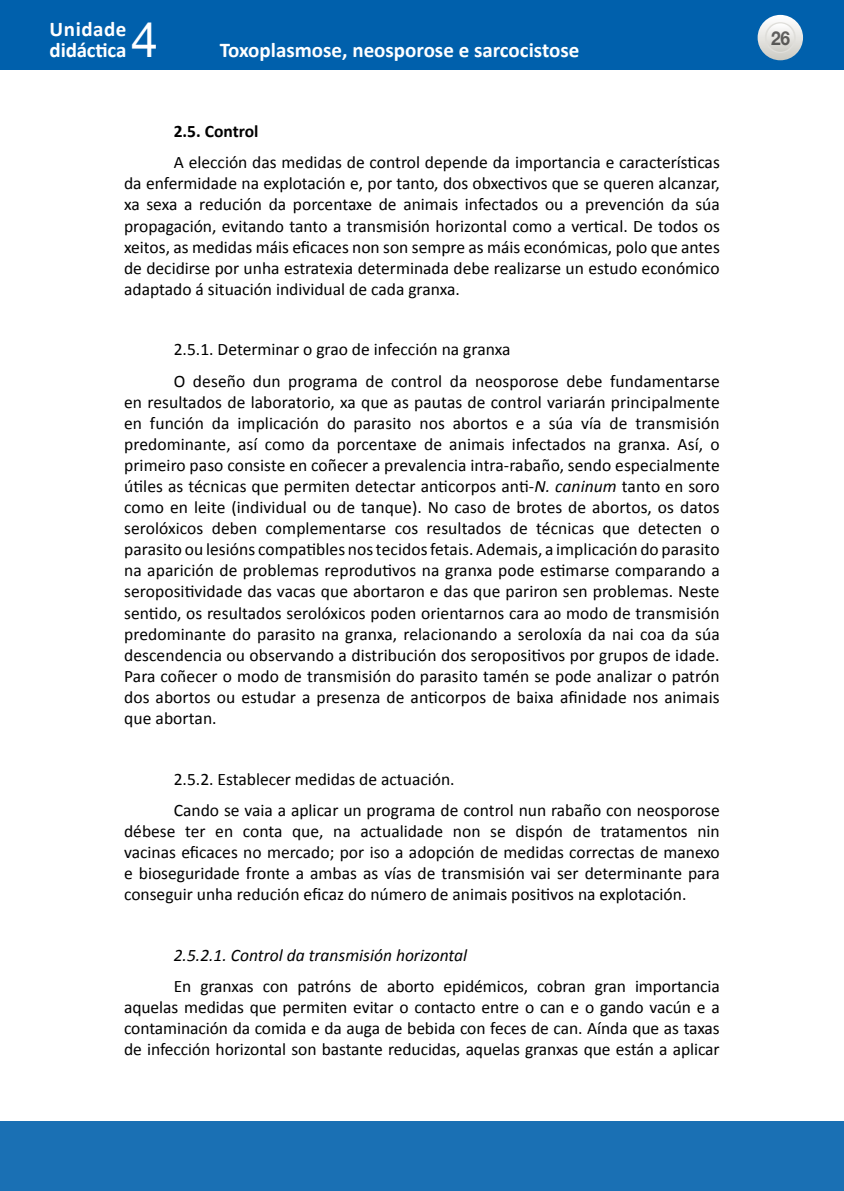
<style>
.page{position:relative;width:844px;height:1191px;background:#fff}
.page>*{position:absolute;margin:0;border:0;box-sizing:border-box;transform-origin:0 0}
.t1{font:49px "Helvetica Neue";color:#fff}
.t2{font:700 21px/21px "Calibri";color:#fff}
.t3{font:700 19.25px "Helvetica Neue";color:#000;scale:.9 1}
.t4{font:17.5px/21.2px "Calibri";color:#000;text-align:justify}
.t5{font:italic 17.5px "Calibri";color:#000}
.t6{font:700 17.5px "Calibri";color:#000}
.s1{font-style:italic}
</style>
<div class="page">
<div style="left:0;top:1121px;width:843px;height:70px;background:#1a70b4"></div>
<div style="left:0;top:0;width:843px;height:69px;background:#0060ac"></div>
<svg style="left:757px;top:15px;width:45px;height:45px"></svg>
<svg style="left:765px;top:23px;width:29px;height:29px"></svg>
<div style="left:764px;top:22px;width:31px;height:31px;border:1px solid #dfdeda;border-radius:50%"></div>
<p class="t2" style="left:50px;top:19px;width:78px">Unidade didáctica</p>
<h1 class="t1" style="left:131px;top:5px;width:29px">4</h1>
<p class="t2" style="left:220px;top:40px;width:361px">Toxoplasmose, neosporose e sarcocistose</p>
<p class="t6" style="left:174px;top:120px;width:86px">2.5. Control</p>
<p class="t4" style="left:124px;top:152px;width:597px;text-indent:50px">A elección das medidas de control depende da importancia e características da enfermidade na explotación e, por tanto, dos obxectivos que se queren alcanzar, xa sexa a redución da porcentaxe de animais infectados ou a prevención da súa propagación, evitando tanto a transmisión horizontal como a vertical. De todos os xeitos, as medidas máis eficaces non son sempre as máis económicas, polo que antes de decidirse por unha estratexia determinada debe realizarse un estudo económico adaptado á situación individual de cada granxa.</p>
<p class="t4" style="left:174px;top:334px;width:547px;line-height:31px">2.5.1. Determinar o grao de infección na granxa<br>O deseño dun programa de control da neosporose debe fundamentarse</p>
<p class="t4" style="left:124px;top:391px;width:597px">en resultados de laboratorio, xa que as pautas de control variarán principalmente en función da implicación do parasito nos abortos e a súa vía de transmisión predominante, así como da porcentaxe de animais infectados na granxa. Así, o primeiro paso consiste en coñecer a prevalencia intra-rabaño, sendo especialmente útiles as técnicas que permiten detectar anticorpos anti-<span class="s1">N. caninum</span> tanto en soro como en leite (individual ou de tanque). No caso de brotes de abortos, os datos serolóxicos deben complementarse cos resultados de técnicas que detecten o parasito ou lesións compatibles nos tecidos fetais. Ademais, a implicación do parasito na aparición de problemas reprodutivos na granxa pode estimarse comparando a seropositividade das vacas que abortaron e das que pariron sen problemas. Neste sentido, os resultados serolóxicos poden orientarnos cara ao modo de transmisión predominante do parasito na granxa, relacionando a seroloxía da nai coa da súa descendencia ou observando a distribución dos seropositivos por grupos de idade.<br>Para coñecer o modo de transmisión do parasito tamén se pode analizar o patrón dos abortos ou estudar a presenza de anticorpos de baixa afinidade nos animais que abortan.</p>
<p class="t4" style="left:174px;top:763px;width:547px;line-height:31px">2.5.2. Establecer medidas de actuación.<br>Cando se vaia a aplicar un programa de control nun rabaño con neosporose</p>
<p class="t4" style="left:124px;top:820px;width:597px">débese ter en conta que, na actualidade non se dispón de tratamentos nin vacinas eficaces no mercado; por iso a adopción de medidas correctas de manexo e bioseguridade fronte a ambas as vías de transmisión vai ser determinante para conseguir unha redución eficaz do número de animais positivos na explotación.</p>
<p class="t5" style="left:174px;top:943px;width:295px">2.5.2.1. Control da transmisión horizontal</p>
<p class="t4" style="left:124px;top:975px;width:597px;text-indent:50px">En granxas con patróns de aborto epidémicos, cobran gran importancia aquelas medidas que permiten evitar o contacto entre o can e o gando vacún e a contaminación da comida e da auga de bebida con feces de can. Aínda que as taxas de infección horizontal son bastante reducidas, aquelas granxas que están a aplicar</p>
<p class="t3" style="left:770px;top:26px;width:23px">26</p>
</div>
